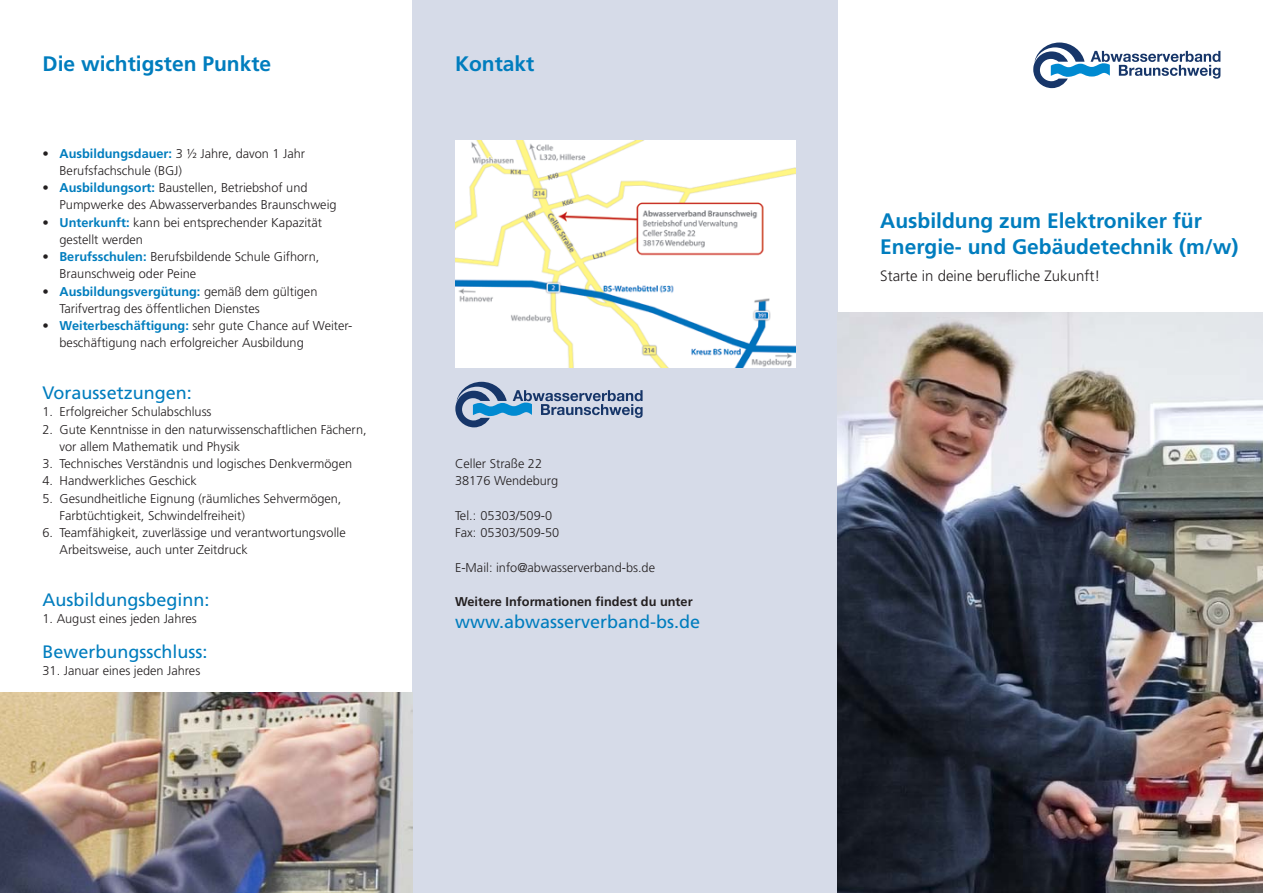
<style>
.page{position:relative;width:1263px;height:893px;background:#fff}
.page>*{position:absolute;margin:0;border:0;box-sizing:border-box;transform-origin:0 0}
.t1{font:700 21px/25.5px "Frutiger";color:#007dbe}
.t2{font:18px "Frutiger CE";color:#007dbe}
.t3{font:300 15px "Frutiger";color:#231f20}
.t4{font:300 12.75px/17.2px "Frutiger";color:#231f20}
.t5{font:700 12.75px "Frutiger CE";color:#007dbe}
.t6{font:700 12.75px "Frutiger";color:#231f20}
.s1{font-weight:700;color:#007dbe}
.s2{font-family:"Frutiger CE";font-weight:700;color:#007dbe}
.s3{font-family:"Frutiger";font-weight:300;color:#231f20}
</style>
<div class="page">
<div style="left:412px;top:0;width:426px;height:893px;background:#d6dbe8"></div>
<img style="left:838px;top:313px;width:425px;height:580px">
<svg style="left:1033px;top:43px;width:187px;height:45px"></svg>
<img style="left:0;top:692px;width:412px;height:201px">
<img style="left:455px;top:140px;width:340px;height:227px">
<svg style="left:455px;top:382px;width:188px;height:45px"></svg>
<h1 class="t1" style="left:43px;top:51px;width:230px">Die wichtigsten Punkte</h1>
<p class="t4" style="left:60px;top:144px;width:247px;text-indent:-17px">• <span class="s1">Ausbildungsdauer:</span> 3 ½ Jahre, davon 1 Jahr<br>Berufsfachschule (BGJ)</p>
<p class="t4" style="left:60px;top:179px;width:279px;text-indent:-17px">• <span class="s1">Ausbildungsort:</span> Baustellen, Betriebshof und<br>Pumpwerke des Abwasserverbandes Braunschweig</p>
<p class="t4" style="left:60px;top:213px;width:264px;text-indent:-17px">• <span class="s2">Unterkunft:</span> kann bei entsprechender Kapazität gestellt werden</p>
<p class="t4" style="left:60px;top:248px;width:261px;text-indent:-17px">• <span class="s2">Berufsschulen:</span> Berufsbildende Schule Gifhorn,<br>Braunschweig oder Peine</p>
<p class="t5" style="left:43px;top:283px;width:276px"><span class="s3">•</span> Ausbildungsvergütung: <span class="s3">gemäß dem gültigen</span></p>
<p class="t4" style="left:60px;top:300px;width:202px">Tarifvertrag des öffentlichen Dienstes</p>
<p class="t4" style="left:60px;top:317px;width:294px;text-indent:-17px">• <span class="s1">Weiterbeschäftigung:</span> sehr gute Chance auf Weiter&shy;beschäftigung nach erfolgreicher Ausbildung</p>
<h2 class="t2" style="left:43px;top:382px;width:151px">Voraussetzungen:</h2>
<p class="t4" style="left:43px;top:403px;width:171px">1. Erfolgreicher Schulabschluss</p>
<p class="t4" style="left:60px;top:420px;width:309px;text-indent:-17px">2. Gute Kenntnisse in den naturwissenschaftlichen Fächern, vor allem Mathematik und Physik</p>
<p class="t4" style="left:43px;top:455px;width:311px">3. Technisches Verständnis und logisches Denkvermögen</p>
<p class="t4" style="left:43px;top:472px;width:156px">4. Handwerkliches Geschick</p>
<p class="t4" style="left:60px;top:489px;width:283px;text-indent:-17px">5. Gesundheitliche Eignung (räumliches Sehvermögen,<br>Farbtüchtigkeit, Schwindelfreiheit)</p>
<p class="t4" style="left:60px;top:524px;width:288px;text-indent:-17px">6. Teamfähigkeit, zuverlässige und verantwortungsvolle<br>Arbeitsweise, auch unter Zeitdruck</p>
<h2 class="t2" style="left:43px;top:589px;width:169px">Ausbildungsbeginn:</h2>
<p class="t4" style="left:43px;top:610px;width:156px">1. August eines jeden Jahres</p>
<h2 class="t2" style="left:43px;top:641px;width:167px">Bewerbungsschluss:</h2>
<p class="t4" style="left:43px;top:662px;width:159px">31. Januar eines jeden Jahres</p>
<h1 class="t1" style="left:455px;top:51px;width:81px">Kontakt</h1>
<p class="t4" style="left:455px;top:455px;width:105px">Celler Straße 22<br>38176 Wendeburg</p>
<p class="t4" style="left:455px;top:507px;width:106px">Tel.: 05303/509-0<br>Fax: 05303/509-50</p>
<p class="t4" style="left:455px;top:558px;width:202px">E-Mail: info@abwasserverband-bs.de</p>
<p class="t6" style="left:455px;top:594px;width:239px">Weitere Informationen findest du unter</p>
<h2 class="t2" style="left:455px;top:611px;width:247px">www.abwasserverband-bs.de</h2>
<h1 class="t1" style="left:880px;top:208px;width:360px">Ausbildung zum Elektroniker für<br>Energie- und Gebäudetechnik (m/w)</h1>
<p class="t3" style="left:880px;top:267px;width:222px">Starte in deine berufliche Zukunft!</p>
</div>
